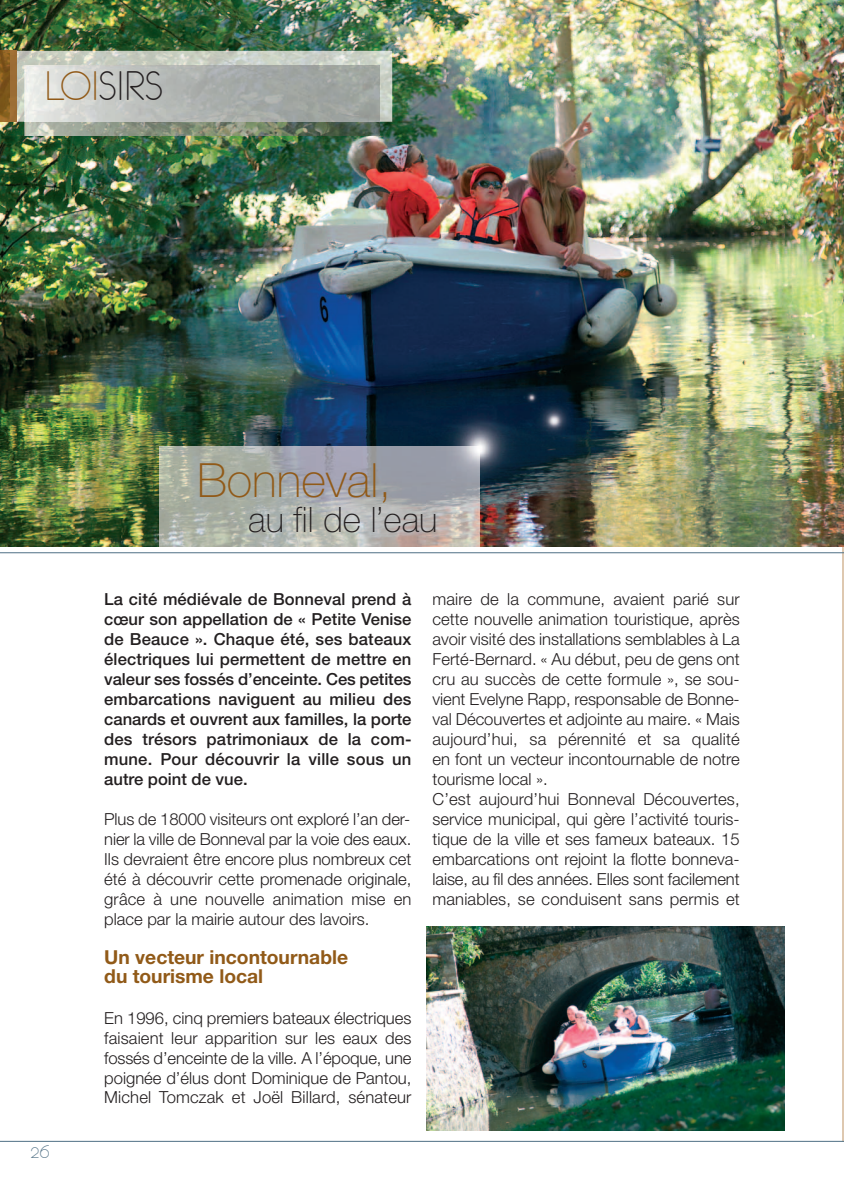
<style>
.page{position:relative;width:844px;height:1191px;background:#fff}
.page>*{position:absolute;margin:0;border:0;box-sizing:border-box;transform-origin:0 0}
.t1{font:47.43px "Eurofurencelight";color:#231f20}
.t2{font:100 47.25px "Helvetica Neue";color:#915a18}
.t3{font:100 35px "Helvetica Neue";color:#231f20}
.t4{font:21px "Eurofurencelight";color:#57768a}
.t5{font:700 19.25px/19.2px "Helvetica Neue";color:#915a18}
.t6{font:300 16.62px/19.9px "Helvetica Neue";color:#231f20;text-align:justify}
.t7{font:500 16.62px/19.9px "Helvetica Neue";letter-spacing:.01em;color:#231f20;text-align:justify}
.s1{color:#915a18}
</style>
<div class="page">
<hr style="left:842px;top:0;width:1px;height:1141px;background:#dec8b0">
<hr style="left:0;top:1140px;width:843px;height:1px;background:#57768a">
<img style="left:0;top:0;width:843px;height:546px">
<img style="left:0;top:51px;width:392px;height:71px">
<img style="left:25px;top:65px;width:355px;height:70px">
<hr style="left:0;top:552px;width:843px;height:1px;background:#57768a">
<img style="left:159px;top:446px;width:267px;height:100px">
<img style="left:426px;top:499px;width:53px;height:47px">
<img style="left:426px;top:370px;width:164px;height:129px">
<img style="left:426px;top:926px;width:358px;height:204px">
<h1 class="t1" style="left:45px;top:62px;width:120px"><span class="s1">LOI</span>SIRS</h1>
<h2 class="t2" style="left:197px;top:463px;width:196px">Bonneval,</h2>
<h3 class="t3" style="left:248px;top:507px;width:191px">au fil de l’eau</h3>
<p class="t4" style="left:30px;top:1141px;width:21px">26</p>
<p class="t7" style="left:104px;top:591px;width:309px">La cité médiévale de Bonneval prend à cœur son appellation de « Petite Venise de Beauce ». Chaque été, ses bateaux électriques lui permettent de mettre en valeur ses fossés d’enceinte. Ces petites embarcations naviguent au milieu des canards et ouvrent aux familles, la porte des trésors patrimoniaux de la com&shy;mune. Pour découvrir la ville sous un autre point de vue.</p>
<p class="t6" style="left:104px;top:810px;width:308px">Plus de 18000 visiteurs ont exploré l’an der&shy;nier la ville de Bonneval par la voie des eaux.<br>Ils devraient être encore plus nombreux cet été à découvrir cette promenade originale, grâce à une nouvelle animation mise en place par la mairie autour des lavoirs.</p>
<p class="t5" style="left:104px;top:949px;width:245px">Un vecteur incontournable du tourisme local</p>
<p class="t6" style="left:104px;top:1009px;width:309px">En 1996, cinq premiers bateaux électriques faisaient leur apparition sur les eaux des fossés d’enceinte de la ville. A l’époque, une poignée d’élus dont Dominique de Pantou, Michel Tomczak et Joël Billard, sénateur</p>
<p class="t6" style="left:432px;top:591px;width:309px;text-align:left">maire de la commune, avaient parié sur cette nouvelle animation touristique, après avoir visité des installations semblables à La Ferté-Bernard. « Au début, peu de gens ont cru au succès de cette formule », se sou&shy;vient Evelyne Rapp, responsable de Bonne&shy;val Découvertes et adjointe au maire. « Mais aujourd’hui, sa pérennité et sa qualité en font un vecteur incontournable de notre tourisme local ».<br>C’est aujourd’hui Bonneval Découvertes, service municipal, qui gère l’activité touris&shy;tique de la ville et ses fameux bateaux. 15 embarcations ont rejoint la flotte bonneva&shy;laise, au fil des années. Elles sont facilement maniables, se conduisent sans permis et</p>
</div>
